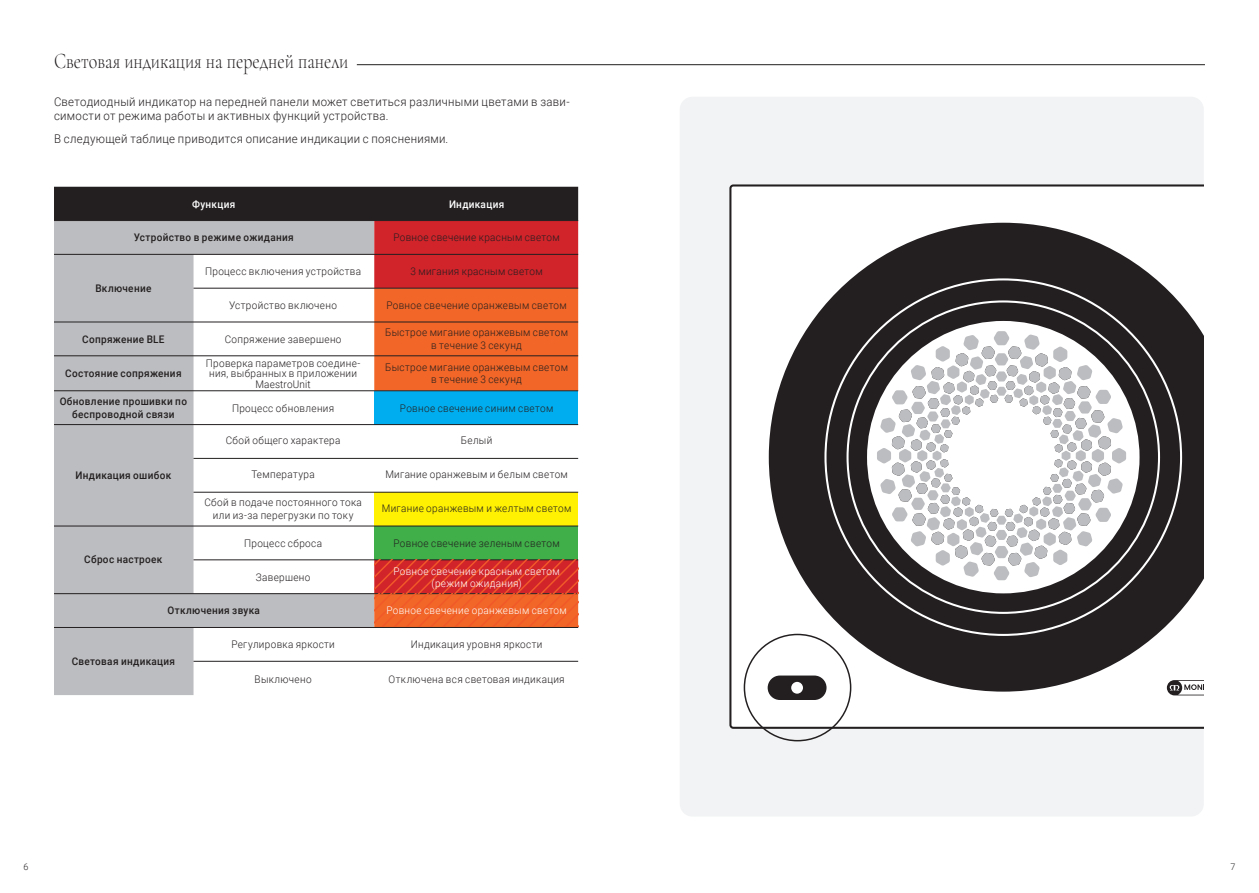
<style>
.page{position:relative;width:1259px;height:893px;background:#fff}
.page>*{position:absolute;margin:0;border:0;box-sizing:border-box;transform-origin:0 0}
.t1{font:300 22.5px "Cormorant Garamond";color:#231f20;scale:.8 1}
.t2{font:300 12px/14.4px "Roboto";letter-spacing:.03em;color:#231f20;scale:.95 1}
.t3{font:300 10.5px/12.6px "Roboto";letter-spacing:.035em;color:#231f20;text-align:center;scale:.95 1}
.t4{font:500 10.5px/12.6px "Roboto";letter-spacing:.03em;color:#231f20;text-align:center;scale:.95 1}
.t5{font:300 10.5px/12.6px "Roboto";letter-spacing:.035em;color:#fff;text-align:center;scale:.95 1}
.t6{font:500 10.5px "Roboto";letter-spacing:.035em;color:#fff;scale:.95 1}
.t7{font:300 9px "Roboto";color:#231f20}
</style>
<div class="page">
<hr style="left:357px;top:64px;width:848px;height:1px;background:#231f20">
<div style="left:680px;top:97px;width:523px;height:719px;background:#f2f3f4;border-radius:13px"></div>
<svg style="left:729px;top:184px;width:474px;height:545px"></svg>
<svg style="left:769px;top:223px;width:434px;height:469px"></svg>
<svg style="left:823px;top:277px;width:360px;height:360px;background:#363233"></svg>
<div style="left:866px;top:320px;width:274px;height:274px;background:#fff;border-radius:50%"></div>
<div style="left:768px;top:677px;width:57px;height:22px;background:#231f20;border-radius:11px"></div>
<div style="left:767px;top:675px;width:59px;height:25px;border:2px solid #231f20;border-radius:11px"></div>
<div style="left:790px;top:681px;width:14px;height:14px;background:#fff;border-radius:50%"></div>
<div style="left:789px;top:680px;width:16px;height:16px;border:2px solid #231f20;border-radius:50%"></div>
<svg style="left:1166px;top:680px;width:37px;height:15px"></svg>
<svg style="left:877px;top:331px;width:249px;height:249px"></svg>
<svg style="left:891px;top:346px;width:220px;height:220px"></svg>
<div style="left:54px;top:187px;width:524px;height:33px;background:#231f20"></div>
<svg style="left:54px;top:221px;width:320px;height:474px;fill:#bcbdc0"></svg>
<div style="left:374px;top:221px;width:204px;height:67px;background:#d1232a"></div>
<svg style="left:374px;top:289px;width:204px;height:203px;fill:#f26627"></svg>
<div style="left:374px;top:391px;width:204px;height:34px;background:#00aeef"></div>
<div style="left:374px;top:492px;width:204px;height:34px;background:#fff101"></div>
<div style="left:374px;top:526px;width:204px;height:34px;background:#40ae49"></div>
<hr style="left:374px;top:661px;width:204px;height:1px;background:#231f20">
<hr style="left:193px;top:661px;width:181px;height:1px;background:#231f20">
<hr style="left:374px;top:627px;width:204px;height:1px;background:#231f20">
<hr style="left:193px;top:627px;width:181px;height:1px;background:#231f20">
<hr style="left:54px;top:627px;width:139px;height:1px;background:#231f20">
<hr style="left:193px;top:593px;width:181px;height:1px;background:#231f20">
<hr style="left:54px;top:593px;width:139px;height:1px;background:#231f20">
<hr style="left:193px;top:560px;width:181px;height:1px;background:#231f20">
<hr style="left:374px;top:526px;width:204px;height:1px;background:#231f20">
<hr style="left:193px;top:526px;width:181px;height:1px;background:#231f20">
<hr style="left:54px;top:526px;width:139px;height:1px;background:#231f20">
<hr style="left:374px;top:492px;width:204px;height:1px;background:#231f20">
<hr style="left:193px;top:492px;width:181px;height:1px;background:#231f20">
<hr style="left:374px;top:458px;width:204px;height:1px;background:#231f20">
<hr style="left:193px;top:458px;width:181px;height:1px;background:#231f20">
<hr style="left:374px;top:424px;width:204px;height:1px;background:#231f20">
<hr style="left:193px;top:424px;width:181px;height:1px;background:#231f20">
<hr style="left:54px;top:424px;width:139px;height:1px;background:#231f20">
<hr style="left:374px;top:390px;width:204px;height:1px;background:#231f20">
<hr style="left:193px;top:390px;width:181px;height:1px;background:#231f20">
<hr style="left:54px;top:390px;width:139px;height:1px;background:#231f20">
<hr style="left:374px;top:356px;width:204px;height:1px;background:#231f20">
<hr style="left:193px;top:356px;width:181px;height:1px;background:#231f20">
<hr style="left:54px;top:356px;width:139px;height:1px;background:#231f20">
<hr style="left:374px;top:322px;width:204px;height:1px;background:#231f20">
<hr style="left:193px;top:322px;width:181px;height:1px;background:#231f20">
<hr style="left:54px;top:322px;width:139px;height:1px;background:#231f20">
<hr style="left:374px;top:288px;width:204px;height:1px;background:#231f20">
<hr style="left:193px;top:288px;width:181px;height:1px;background:#231f20">
<hr style="left:374px;top:254px;width:204px;height:1px;background:#231f20">
<hr style="left:193px;top:254px;width:181px;height:1px;background:#231f20">
<hr style="left:54px;top:254px;width:139px;height:1px;background:#231f20">
<hr style="left:374px;top:220px;width:204px;height:1px;background:#231f20">
<hr style="left:193px;top:220px;width:181px;height:1px;background:#231f20">
<hr style="left:54px;top:220px;width:139px;height:1px;background:#231f20">
<svg style="left:374px;top:560px;width:204px;height:67px;background:#e14729"></svg>
<h1 class="t1" style="left:54px;top:47px;width:369px">Световая индикация на передней панели</h1>
<p class="t2" style="left:54px;top:94px;width:544px">Светодиодный индикатор на передней панели может светиться различными цветами в зави&shy;симости от режима работы и активных функций устройства.</p>
<p class="t2" style="left:54px;top:131px;width:416px">В следующей таблице приводится описание индикации с пояснениями.</p>
<p class="t6" style="left:192px;top:197px;width:47px">Функция</p>
<p class="t6" style="left:449px;top:197px;width:60px">Индикация</p>
<p class="t4" style="left:134px;top:231px;width:170px">Устройство в режиме ожидания</p>
<p class="t3" style="left:393px;top:231px;width:177px">Ровное свечение красным светом</p>
<p class="t4" style="left:95px;top:282px;width:61px">Включение</p>
<p class="t3" style="left:205px;top:264px;width:166px">Процесс включения устройства</p>
<p class="t3" style="left:410px;top:264px;width:141px">3 мигания красным светом</p>
<p class="t3" style="left:229px;top:299px;width:115px">Устройство включено</p>
<p class="t3" style="left:386px;top:299px;width:191px">Ровное свечение оранжевым светом</p>
<p class="t4" style="left:82px;top:332px;width:88px">Сопряжение BLE</p>
<p class="t3" style="left:225px;top:332px;width:124px">Сопряжение завершено</p>
<p class="t3" style="left:385px;top:326px;width:194px">Быстрое мигание оранжевым светом в течение 3 секунд</p>
<p class="t4" style="left:65px;top:367px;width:124px">Состояние сопряжения</p>
<p class="t3" style="left:206px;top:357px;width:164px;line-height:10.5px">Проверка параметров соедине&shy;ния, выбранных в приложении<br>MaestroUnit</p>
<p class="t3" style="left:385px;top:360px;width:194px">Быстрое мигание оранжевым светом в течение 3 секунд</p>
<p class="t4" style="left:60px;top:395px;width:135px">Обновление прошивки по беспроводной связи</p>
<p class="t3" style="left:232px;top:401px;width:109px">Процесс обновления</p>
<p class="t3" style="left:400px;top:401px;width:163px">Ровное свечение синим светом</p>
<p class="t4" style="left:75px;top:468px;width:102px">Индикация ошибок</p>
<p class="t3" style="left:226px;top:434px;width:122px">Сбой общего характера</p>
<p class="t3" style="left:461px;top:434px;width:35px">Белый</p>
<p class="t3" style="left:251px;top:468px;width:68px">Температура</p>
<p class="t3" style="left:385px;top:468px;width:194px">Мигание оранжевым и белым светом</p>
<p class="t3" style="left:204px;top:496px;width:167px">Сбой в подаче постоянного тока или из-за перегрузки по току</p>
<p class="t3" style="left:382px;top:502px;width:201px">Мигание оранжевым и желтым светом</p>
<p class="t3" style="left:244px;top:536px;width:84px">Процесс сброса</p>
<p class="t3" style="left:393px;top:536px;width:176px">Ровное свечение зеленым светом</p>
<p class="t3" style="left:256px;top:571px;width:59px">Завершено</p>
<p class="t5" style="left:393px;top:564px;width:177px">Ровное свечение красным светом (режим ожидания)</p>
<p class="t4" style="left:168px;top:604px;width:99px">Отключения звука</p>
<p class="t5" style="left:386px;top:604px;width:191px">Ровное свечение оранжевым светом</p>
<p class="t4" style="left:84px;top:553px;width:84px">Сброс настроек</p>
<p class="t4" style="left:72px;top:655px;width:110px">Световая индикация</p>
<p class="t3" style="left:231px;top:637px;width:110px">Регулировка яркости</p>
<p class="t3" style="left:411px;top:637px;width:140px">Индикация уровня яркости</p>
<p class="t3" style="left:255px;top:672px;width:62px">Выключено</p>
<p class="t3" style="left:388px;top:672px;width:187px">Отключена вся световая индикация</p>
<p class="t7" style="left:24px;top:860px;width:6px">6</p>
<p class="t7" style="left:1230px;top:860px;width:6px">7</p>
</div>
